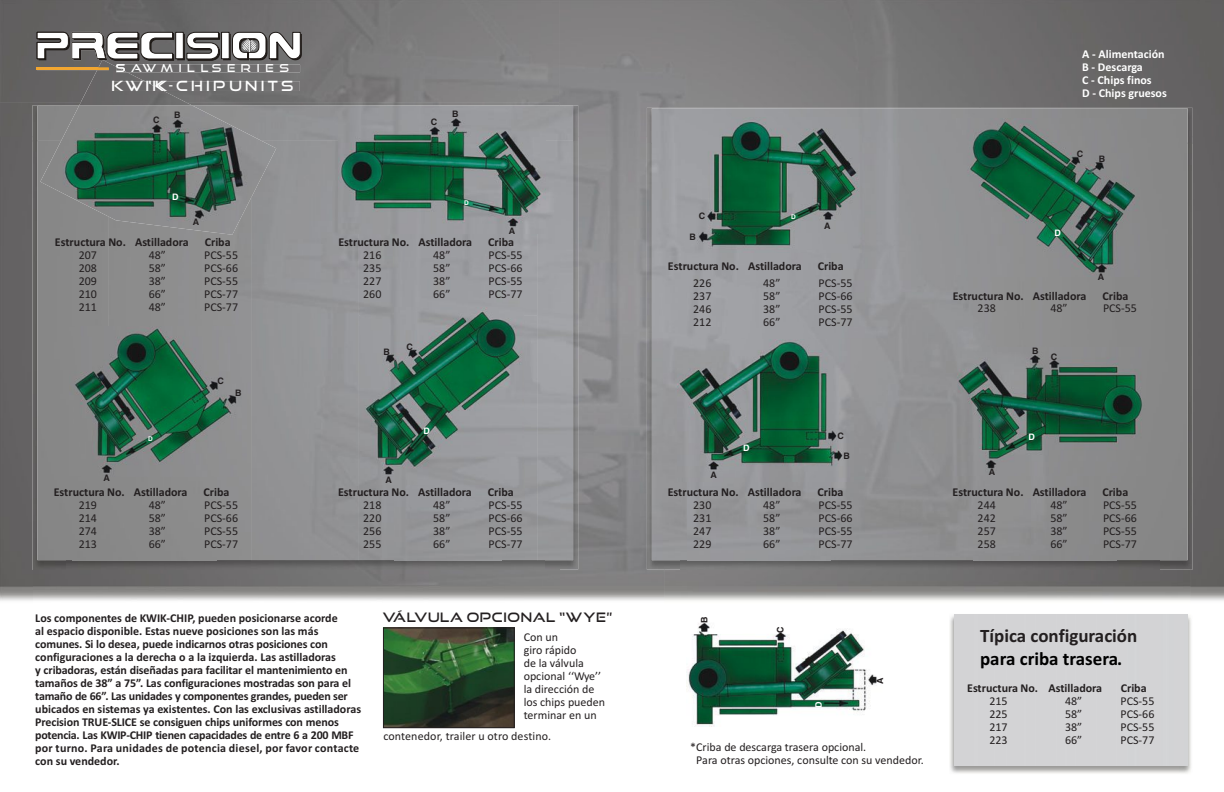
<style>
.page{position:relative;width:1224px;height:792px;background:#fff}
.page>*{position:absolute;margin:0;border:0;box-sizing:border-box;transform-origin:0 0}
.t1{font:700 19px "Calibri";color:#231f20}
.t2{font:700 19px "Calibri";color:#000}
.t3{font:14.1px "Good Times Rg";letter-spacing:.23em;color:#fff}
.t4{font:13px "Good Times Rg";letter-spacing:.05em;color:#231f20}
.t5{font:12.2px "Calibri";color:#231f20}
.t6{font:700 12px/13px "Calibri";color:#231f20}
.t7{font:12px/13px "Calibri";color:#231f20;text-align:justify}
.t8{font:700 12px/13px "Calibri";color:#fff}
.t9{font:10.9px "Good Times Rg";letter-spacing:.52em;color:#fff}
.t10{font:700 8.9px "Helvetica";color:#231f20}
.t11{font:700 8.9px "Helvetica";color:#fff}
.t12{font:700 6.5px "Helvetica";color:#fff}
</style>
<div class="page">
<img style="left:0;top:0;width:559px;height:102px">
<img style="left:559px;top:0;width:665px;height:137px">
<img style="left:0;top:102px;width:79px;height:35px">
<div style="left:0;top:137px;width:33px;height:464px;background:#646263"></div>
<img style="left:560px;top:137px;width:104px;height:464px">
<div style="left:1190px;top:137px;width:34px;height:464px;background:#646263"></div>
<img style="left:33px;top:570px;width:527px;height:159px">
<img style="left:664px;top:570px;width:526px;height:31px">
<img style="left:193px;top:65px;width:107px;height:7px">
<img style="left:193px;top:81px;width:107px;height:10px">
<img style="left:950px;top:615px;width:241px;height:159px">
<div style="left:954px;top:614px;width:234px;height:151px;background:#d3d3d5"></div>
<img style="left:647px;top:143px;width:33px;height:427px">
<img style="left:1159px;top:143px;width:34px;height:427px">
<img style="left:680px;top:560px;width:479px;height:10px">
<img style="left:652px;top:108px;width:536px;height:35px">
<img style="left:652px;top:143px;width:35px;height:417px">
<div style="left:1117px;top:143px;width:71px;height:417px;background:#878787"></div>
<img style="left:32px;top:105px;width:47px;height:36px">
<img style="left:193px;top:105px;width:385px;height:36px">
<img style="left:32px;top:141px;width:34px;height:429px">
<img style="left:545px;top:141px;width:33px;height:429px">
<img style="left:66px;top:560px;width:479px;height:10px">
<img style="left:37px;top:106px;width:3px;height:34px">
<img style="left:276px;top:106px;width:297px;height:34px">
<div style="left:37px;top:140px;width:36px;height:420px;background:#878787"></div>
<img style="left:538px;top:140px;width:35px;height:420px">
<hr style="left:37px;top:68px;width:72px;height:2px;background:#f2a630">
<div style="left:177px;top:34px;width:8px;height:26px;background:#26221f"></div>
<div style="left:176px;top:32px;width:7px;height:27px;background:#fff"></div>
<div style="left:175px;top:32px;width:9px;height:27px;border:1px solid #1f1a17"></div>
<svg style="left:186px;top:31px;width:34px;height:30px"></svg>
<svg style="left:223px;top:34px;width:8px;height:26px"></svg>
<div style="left:222px;top:32px;width:7px;height:27px;background:#fff"></div>
<div style="left:221px;top:32px;width:9px;height:27px;border:1px solid #1f1a17"></div>
<svg style="left:232px;top:31px;width:70px;height:29px"></svg>
<img style="left:79px;top:60px;width:114px;height:46px">
<img style="left:40px;top:106px;width:236px;height:129px">
<svg style="left:116px;top:67px;width:11px;height:5px"></svg>
<img style="left:112px;top:81px;width:52px;height:10px">
<svg style="left:97px;top:68px;width:12px;height:2px"></svg>
<svg style="left:36px;top:31px;width:138px;height:30px"></svg>
<img style="left:338px;top:108px;width:207px;height:125px">
<img style="left:685px;top:117px;width:177px;height:136px">
<img style="left:956px;top:119px;width:183px;height:158px">
<img style="left:69px;top:326px;width:177px;height:151px">
<img style="left:360px;top:308px;width:163px;height:177px">
<img style="left:678px;top:340px;width:175px;height:141px">
<img style="left:686px;top:623px;width:191px;height:104px">
<img style="left:957px;top:347px;width:188px;height:129px">
<img style="left:385px;top:629px;width:128px;height:97px">
<div style="left:383px;top:627px;width:132px;height:101px;border:1px solid #231f20"></div>
<p class="t9" style="left:131px;top:64px;width:159px">AWMILL SERIES</p>
<p class="t3" style="left:148px;top:80px;width:147px">IK-CHIP UNITS</p>
<p class="t9" style="left:116px;top:64px;width:11px">S</p>
<p class="t3" style="left:111px;top:80px;width:55px">KWIK</p>
<p class="t10" style="left:153px;top:117px;width:8px">C</p>
<p class="t10" style="left:174px;top:112px;width:8px">B</p>
<p class="t11" style="left:172px;top:193px;width:8px">D</p>
<p class="t10" style="left:193px;top:218px;width:8px">A</p>
<p class="t6" style="left:55px;top:237px;width:135px">Estructura No. Astilladora</p>
<p class="t6" style="left:205px;top:237px;width:27px">Criba</p>
<p class="t7" style="left:204px;top:250px;width:35px">PCS-55<br>PCS-66<br>PCS-55<br>PCS-77<br>PCS-77</p>
<p class="t7" style="left:79px;top:250px;width:20px">207<br>208<br>209<br>210<br>211</p>
<p class="t7" style="left:149px;top:250px;width:19px">48” 58” 38” 66” 48”</p>
<p class="t10" style="left:104px;top:474px;width:8px">A</p>
<p class="t12" style="left:148px;top:436px;width:6px">D</p>
<p class="t10" style="left:217px;top:377px;width:8px">C</p>
<p class="t10" style="left:235px;top:389px;width:8px">B</p>
<p class="t10" style="left:431px;top:118px;width:8px">C</p>
<p class="t10" style="left:452px;top:110px;width:8px">B</p>
<p class="t12" style="left:464px;top:200px;width:6px">D</p>
<p class="t10" style="left:509px;top:227px;width:8px">A</p>
<p class="t6" style="left:338px;top:237px;width:135px">Estructura No. Astilladora</p>
<p class="t6" style="left:488px;top:237px;width:27px">Criba</p>
<p class="t7" style="left:363px;top:250px;width:20px">216<br>235<br>227<br>260</p>
<p class="t7" style="left:433px;top:250px;width:19px">48” 58” 38” 66”</p>
<p class="t7" style="left:489px;top:250px;width:35px">PCS-55<br>PCS-66<br>PCS-55<br>PCS-77</p>
<p class="t10" style="left:384px;top:348px;width:8px">B</p>
<p class="t10" style="left:407px;top:343px;width:8px">C</p>
<p class="t10" style="left:386px;top:476px;width:8px">A</p>
<p class="t11" style="left:424px;top:427px;width:8px">D</p>
<p class="t6" style="left:54px;top:486px;width:135px">Estructura No. Astilladora</p>
<p class="t6" style="left:204px;top:486px;width:27px">Criba</p>
<p class="t6" style="left:338px;top:486px;width:135px">Estructura No. Astilladora</p>
<p class="t6" style="left:488px;top:486px;width:27px">Criba</p>
<p class="t7" style="left:79px;top:499px;width:20px">219<br>214<br>274<br>213</p>
<p class="t7" style="left:149px;top:499px;width:19px">48” 58” 38” 66”</p>
<p class="t7" style="left:204px;top:499px;width:35px">PCS-55<br>PCS-66<br>PCS-55<br>PCS-77</p>
<p class="t7" style="left:363px;top:499px;width:20px">218<br>220<br>256<br>255</p>
<p class="t7" style="left:433px;top:499px;width:19px">48” 58” 38” 66”</p>
<p class="t7" style="left:489px;top:499px;width:35px">PCS-55<br>PCS-66<br>PCS-55<br>PCS-77</p>
<p class="t8" style="left:1082px;top:48px;width:86px">A - Alimentación<br>B - Descarga<br>C - Chips finos<br>D - Chips gruesos</p>
<p class="t10" style="left:699px;top:212px;width:8px">C</p>
<p class="t12" style="left:791px;top:214px;width:6px">D</p>
<p class="t10" style="left:690px;top:233px;width:8px">B</p>
<p class="t10" style="left:824px;top:222px;width:8px">A</p>
<p class="t6" style="left:668px;top:260px;width:135px">Estructura No. Astilladora</p>
<p class="t6" style="left:818px;top:260px;width:27px">Criba</p>
<p class="t7" style="left:693px;top:277px;width:20px">226<br>237<br>246<br>212</p>
<p class="t7" style="left:763px;top:277px;width:19px">48” 58” 38” 66”</p>
<p class="t7" style="left:819px;top:277px;width:35px">PCS-55<br>PCS-66<br>PCS-55<br>PCS-77</p>
<p class="t10" style="left:711px;top:471px;width:8px">A</p>
<p class="t11" style="left:743px;top:444px;width:8px">D</p>
<p class="t10" style="left:837px;top:432px;width:8px">C</p>
<p class="t10" style="left:843px;top:452px;width:8px">B</p>
<p class="t10" style="left:1077px;top:150px;width:8px">C</p>
<p class="t10" style="left:1099px;top:155px;width:8px">B</p>
<p class="t11" style="left:1055px;top:229px;width:8px">D</p>
<p class="t10" style="left:1098px;top:273px;width:8px">A</p>
<p class="t6" style="left:953px;top:290px;width:135px">Estructura No. Astilladora</p>
<p class="t6" style="left:1102px;top:290px;width:27px">Criba</p>
<p class="t7" style="left:978px;top:303px;width:20px">238</p>
<p class="t7" style="left:1050px;top:303px;width:19px">48”</p>
<p class="t7" style="left:1103px;top:303px;width:35px">PCS-55</p>
<p class="t10" style="left:989px;top:468px;width:8px">A</p>
<p class="t10" style="left:1032px;top:348px;width:8px">B</p>
<p class="t10" style="left:1051px;top:353px;width:8px">C</p>
<p class="t11" style="left:1028px;top:434px;width:8px">D</p>
<p class="t6" style="left:668px;top:487px;width:135px">Estructura No. Astilladora</p>
<p class="t6" style="left:818px;top:487px;width:27px">Criba</p>
<p class="t6" style="left:953px;top:486px;width:135px">Estructura No. Astilladora</p>
<p class="t6" style="left:1102px;top:486px;width:27px">Criba</p>
<p class="t7" style="left:693px;top:499px;width:20px">230<br>231<br>247<br>229</p>
<p class="t7" style="left:763px;top:499px;width:19px">48” 58” 38” 66”</p>
<p class="t7" style="left:819px;top:499px;width:35px">PCS-55<br>PCS-66<br>PCS-55<br>PCS-77</p>
<p class="t7" style="left:978px;top:499px;width:20px">244<br>242<br>257<br>258</p>
<p class="t7" style="left:1050px;top:499px;width:19px">48” 58” 38” 66”</p>
<p class="t7" style="left:1103px;top:499px;width:35px">PCS-55<br>PCS-66<br>PCS-55<br>PCS-77</p>
<p class="t6" style="left:35px;top:613px;width:327px">Los componentes de KWIK-CHIP, pueden posicionarse acorde<br>al espacio disponible. Estas nueve posiciones son las más comunes. Si lo desea, puede indicarnos otras posiciones con configuraciones a la derecha o a la izquierda. Las astilladoras<br>y cribadoras, están diseñadas para facilitar el mantenimiento en tamaños de 38” a 75”. Las configuraciones mostradas son para el tamaño de 66”. Las unidades y componentes grandes, pueden ser ubicados en sistemas ya existentes. Con las exclusivas astilladoras Precision TRUE-SLICE se consiguen chips uniformes con menos potencia. Las KWIP-CHIP tienen capacidades de entre 6 a 200 MBF por turno. Para unidades de potencia diesel, por favor contacte con su vendedor.</p>
<p class="t4" style="left:383px;top:612px;width:231px">VÁLVULA OPCIONAL “WYE”</p>
<p class="t10" style="left:701px;top:623px;width:8px;rotate:-90deg">B</p>
<p class="t10" style="left:777px;top:633px;width:8px;rotate:-90deg">C</p>
<p class="t7" style="left:524px;top:632px;width:36px">Con un</p>
<h1 class="t1" style="left:980px;top:628px;width:159px">Típica configuración</h1>
<p class="t5" style="left:524px;top:645px;width:54px">giro rápido</p>
<p class="t7" style="left:524px;top:658px;width:83px;text-align:left">de la válvula opcional ‘‘Wye’’ la dirección de los chips pueden terminar en un</p>
<p class="t7" style="left:383px;top:731px;width:169px">contenedor, trailer u otro destino.</p>
<h1 class="t2" style="left:980px;top:650px;width:144px">para criba trasera.</h1>
<p class="t10" style="left:876px;top:684px;width:8px;rotate:-90deg">A</p>
<p class="t6" style="left:1121px;top:683px;width:27px">Criba</p>
<p class="t7" style="left:1120px;top:696px;width:35px">PCS-55<br>PCS-66<br>PCS-55<br>PCS-77</p>
<p class="t6" style="left:1049px;top:683px;width:55px">Astilladora</p>
<p class="t7" style="left:1065px;top:696px;width:19px">48” 58” 38” 66”</p>
<p class="t6" style="left:967px;top:683px;width:72px">Estructura No.</p>
<p class="t7" style="left:989px;top:696px;width:20px">215<br>225<br>217<br>223</p>
<p class="t11" style="left:815px;top:708px;width:8px;rotate:-90deg">D</p>
<p class="t7" style="left:696px;top:742px;width:229px;text-indent:-6px">*Criba de descarga trasera opcional.<br>Para otras opciones, consulte con su vendedor.</p>
</div>
